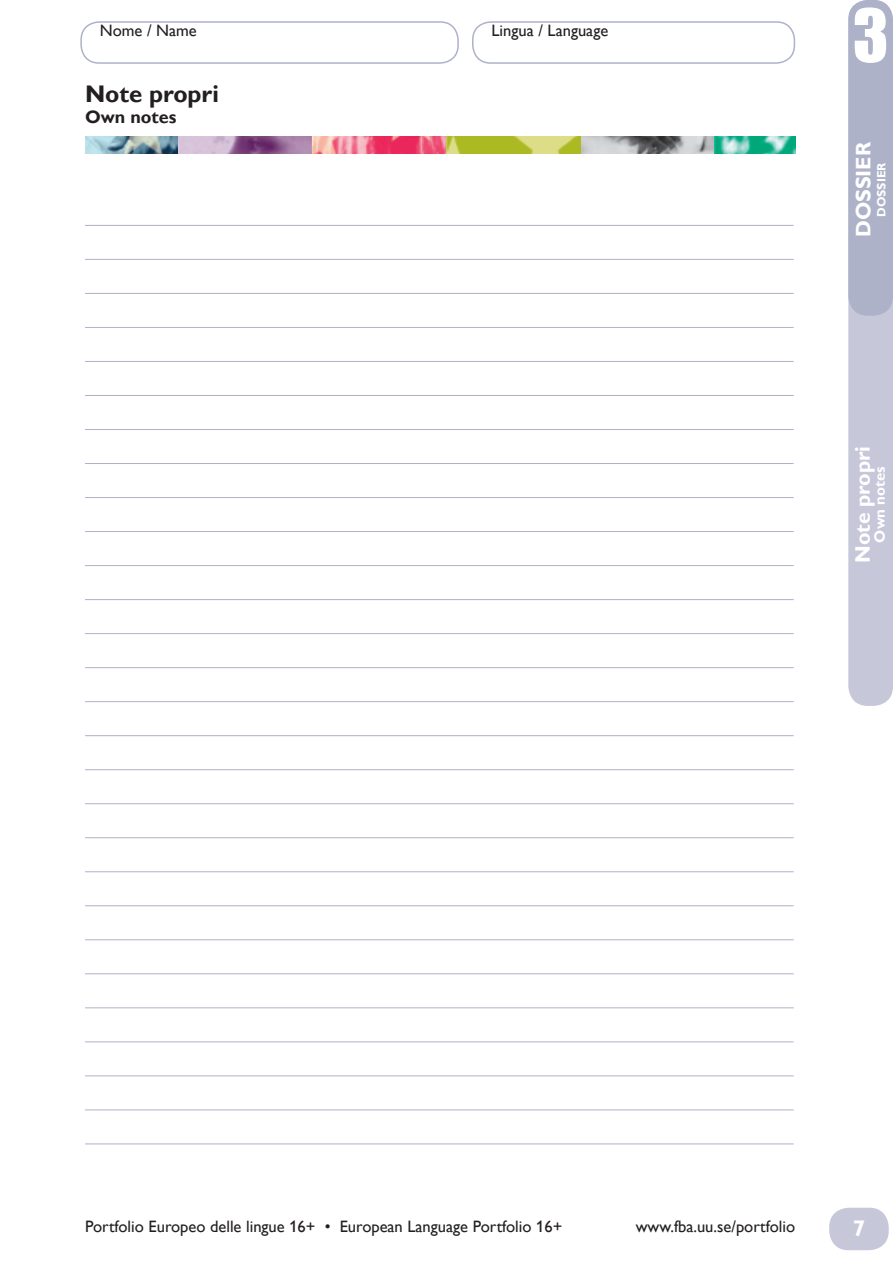
<style>
.page{position:relative;width:893px;height:1263px;background:#fff}
.page>*{position:absolute;margin:0;border:0;box-sizing:border-box;transform-origin:0 0}
.t1{font:67.5px "Impact";color:#fff}
.ESP_rubrik{font:700 24px "Gill Alt One";color:#231f20}
.ESP_underrubrik{font:700 22.5px "Gill Alt One";color:#fff}
.ESP_rubrik-2{font:700 21px "Gill Alt One";color:#fff}
.ESP_rubrik-3{font:700 18px "Gill Alt One";color:#231f20}
.ESP_tabell_rubrik{font:16.5px "Gill Alt One";color:#231f20}
.ESP_rubrik-4{font:700 15px "Gill Alt One";color:#fff}
.t2{font:700 12px "Gill Alt One";color:#fff}
</style>
<div class="page">
<div style="left:829px;top:1208px;width:60px;height:42px;background:#c6c8d9;border-radius:20px"></div>
<div style="left:80px;top:21px;width:379px;height:43px;border:2px solid #aeb2c8;border-radius:18px"></div>
<div style="left:472px;top:21px;width:323px;height:43px;border:2px solid #aeb2c8;border-radius:18px"></div>
<img style="left:85px;top:137px;width:710px;height:16px">
<div style="left:848px;top:0;width:45px;height:706px;background:#c6c8d9;border-radius:20px"></div>
<div style="left:848px;top:0;width:45px;height:316px;background:#aeb2c8;border-radius:20px"></div>
<hr style="left:85px;top:225px;width:709px;height:1px;background:#aeb2c8">
<hr style="left:85px;top:259px;width:709px;height:1px;background:#aeb2c8">
<hr style="left:85px;top:293px;width:709px;height:1px;background:#aeb2c8">
<hr style="left:85px;top:327px;width:709px;height:1px;background:#aeb2c8">
<hr style="left:85px;top:361px;width:709px;height:1px;background:#aeb2c8">
<hr style="left:85px;top:395px;width:709px;height:1px;background:#aeb2c8">
<hr style="left:85px;top:429px;width:709px;height:1px;background:#aeb2c8">
<hr style="left:85px;top:463px;width:709px;height:1px;background:#aeb2c8">
<hr style="left:85px;top:497px;width:709px;height:1px;background:#aeb2c8">
<hr style="left:85px;top:531px;width:709px;height:1px;background:#aeb2c8">
<hr style="left:85px;top:565px;width:709px;height:1px;background:#aeb2c8">
<hr style="left:85px;top:599px;width:709px;height:1px;background:#aeb2c8">
<hr style="left:85px;top:633px;width:709px;height:1px;background:#aeb2c8">
<hr style="left:85px;top:667px;width:709px;height:1px;background:#aeb2c8">
<hr style="left:85px;top:701px;width:709px;height:1px;background:#aeb2c8">
<hr style="left:85px;top:735px;width:709px;height:1px;background:#aeb2c8">
<hr style="left:85px;top:769px;width:709px;height:1px;background:#aeb2c8">
<hr style="left:85px;top:803px;width:709px;height:1px;background:#aeb2c8">
<hr style="left:85px;top:837px;width:709px;height:1px;background:#aeb2c8">
<hr style="left:85px;top:871px;width:709px;height:1px;background:#aeb2c8">
<hr style="left:85px;top:905px;width:709px;height:1px;background:#aeb2c8">
<hr style="left:85px;top:939px;width:709px;height:1px;background:#aeb2c8">
<hr style="left:85px;top:973px;width:709px;height:1px;background:#aeb2c8">
<hr style="left:85px;top:1007px;width:709px;height:1px;background:#aeb2c8">
<hr style="left:85px;top:1041px;width:709px;height:1px;background:#aeb2c8">
<hr style="left:85px;top:1075px;width:709px;height:1px;background:#aeb2c8">
<hr style="left:85px;top:1109px;width:709px;height:1px;background:#aeb2c8">
<hr style="left:85px;top:1143px;width:709px;height:1px;background:#aeb2c8">
<p class="ESP_tabell_rubrik" style="left:100px;top:21px;width:98px">Nome / Name</p>
<p class="ESP_tabell_rubrik" style="left:491px;top:21px;width:118px">Lingua / Language</p>
<p class="ESP_rubrik" style="left:85px;top:80px;width:135px">Note propri</p>
<p class="ESP_rubrik-3" style="left:85px;top:107px;width:93px">Own notes</p>
<p class="t1" style="left:853px;top:-17px;width:37px">3</p>
<p class="ESP_rubrik-2" style="left:851px;top:237px;width:97px;rotate:-90deg">DOSSIER</p>
<p class="t2" style="left:874px;top:217px;width:56px;rotate:-90deg">DOSSIER</p>
<p class="ESP_rubrik-2" style="left:851px;top:563px;width:119px;rotate:-90deg">Note propri</p>
<p class="ESP_rubrik-4" style="left:871px;top:542px;width:78px;rotate:-90deg">Own notes</p>
<p class="ESP_tabell_rubrik" style="left:85px;top:1217px;width:479px">Portfolio Europeo delle lingue 16+ • European Language Portfolio 16+</p>
<p class="ESP_tabell_rubrik" style="left:636px;top:1217px;width:161px">www.fba.uu.se/portfolio</p>
<p class="ESP_underrubrik" style="left:853px;top:1215px;width:14px">7</p>
</div>
